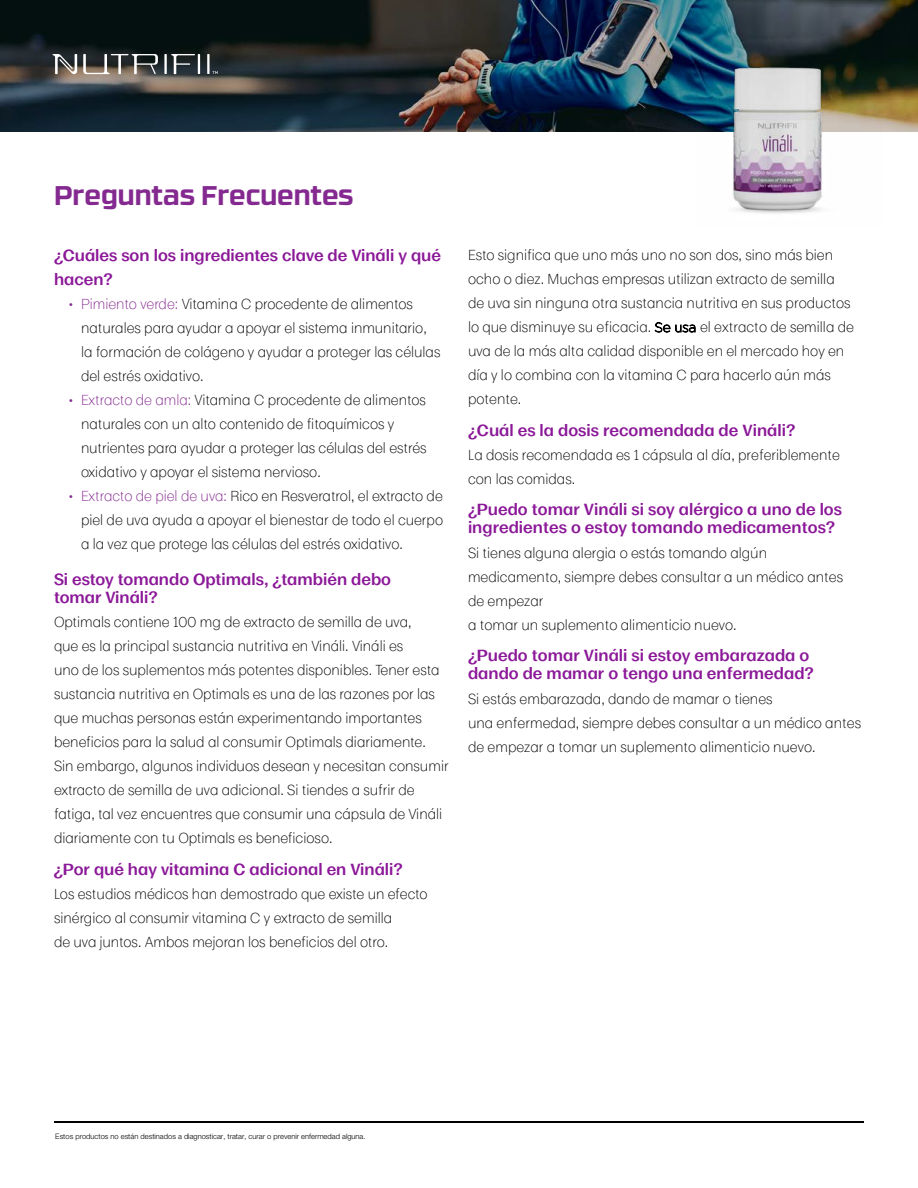
<style>
.page{position:relative;width:918px;height:1188px;background:#fff}
.page>*{position:absolute;margin:0;border:0;box-sizing:border-box;transform-origin:0 0}
.t1{font:700 27px "RB No 3.1";color:#842990}
.t2{font:600 15px/18px "Moriston";color:#8b1898}
.t3{font:300 13.5px/24px "Moriston";color:#000}
.t4{font:300 7.5px "Helvetica Neue LT Std";color:#000}
.s1{color:#842990}
.s2{font-family:"Metropolis";font-weight:100}
</style>
<div class="page">
<hr style="left:54px;top:1121px;width:810px;height:2px;background:#000">
<img style="left:0;top:0;width:918px;height:132px">
<hr style="left:164px;top:54px;width:3px;height:20px;background:#fff">
<hr style="left:198px;top:54px;width:2px;height:20px;background:#fff">
<hr style="left:207px;top:54px;width:3px;height:20px;background:#fff">
<svg style="left:171px;top:54px;width:24px;height:20px"></svg>
<svg style="left:83px;top:54px;width:75px;height:20px"></svg>
<svg style="left:53px;top:54px;width:24px;height:20px"></svg>
<svg style="left:212px;top:71px;width:6px;height:3px"></svg>
<img style="left:696px;top:4px;width:186px;height:210px">
<h1 class="t1" style="left:54px;top:173px;width:301px">Preguntas Frecuentes</h1>
<p class="t2" style="left:54px;top:243px;width:388px;line-height:24px">¿Cuáles son los ingredientes clave de Vináli y qué hacen?</p>
<p class="t3" style="left:81px;top:291px;width:361px;text-indent:-14px"><span class="s1">• Pimiento verde:</span> Vitamina C procedente de alimentos naturales para ayudar a apoyar el sistema inmunitario, la formación de colágeno y ayudar a proteger las células del estrés oxidativo.</p>
<p class="t3" style="left:81px;top:387px;width:347px;text-indent:-14px"><span class="s1">• Extracto de amla:</span> Vitamina C procedente de alimentos naturales con un alto contenido de fitoquímicos y nutrientes para ayudar a proteger las células del estrés oxidativo y apoyar el sistema nervioso.</p>
<p class="t3" style="left:81px;top:483px;width:364px;text-align:justify;text-indent:-14px"><span class="s1">• Extracto de piel de uva:</span> Rico en Resveratrol, el extracto de piel de uva ayuda a apoyar el bienestar de todo el cuerpo a la vez que protege las células del estrés oxidativo.</p>
<p class="t2" style="left:54px;top:570px;width:339px">Si estoy tomando Optimals, ¿también debo tomar Vináli?</p>
<p class="t3" style="left:54px;top:609px;width:396px">Optimals contiene 100 mg de extracto de semilla de uva,<br>que es la principal sustancia nutritiva en Vináli. Vináli es<br>uno de los suplementos más potentes disponibles. Tener esta sustancia nutritiva en Optimals es una de las razones por las que muchas personas están experimentando importantes beneficios para la salud al consumir Optimals diariamente.<br>Sin embargo, algunos individuos desean y necesitan consumir extracto de semilla de uva adicional. Si tiendes a sufrir de fatiga, tal vez encuentres que consumir una cápsula de Vináli diariamente con tu Optimals es beneficioso.</p>
<p class="t2" style="left:54px;top:859px;width:350px">¿Por qué hay vitamina C adicional en Vináli?</p>
<p class="t3" style="left:54px;top:881px;width:375px">Los estudios médicos han demostrado que existe un efecto sinérgico al consumir vitamina C y extracto de semilla<br>de uva juntos. Ambos mejoran los beneficios del otro.</p>
<p class="t3" style="left:468px;top:242px;width:388px">Esto significa que uno más uno no son dos, sino más bien ocho o diez. Muchas empresas utilizan extracto de semilla de uva sin ninguna otra sustancia nutritiva en sus productos lo que disminuye su eficacia. <span class="s2">Se usa</span> el extracto de semilla de uva de la más alta calidad disponible en el mercado hoy en día y lo combina con la vitamina C para hacerlo aún más potente.</p>
<p class="t2" style="left:468px;top:420px;width:329px">¿Cuál es la dosis recomendada de Vináli?</p>
<p class="t3" style="left:468px;top:442px;width:374px">La dosis recomendada es 1 cápsula al día, preferiblemente con las comidas.</p>
<p class="t2" style="left:468px;top:499px;width:376px">¿Puedo tomar Vináli si soy alérgico a uno de los ingredientes o estoy tomando medicamentos?</p>
<p class="t3" style="left:468px;top:540px;width:377px">Si tienes alguna alergia o estás tomando algún medicamento, siempre debes consultar a un médico antes de empezar<br>a tomar un suplemento alimenticio nuevo.</p>
<p class="t2" style="left:468px;top:646px;width:347px">¿Puedo tomar Vináli si estoy embarazada o dando de mamar o tengo una enfermedad?</p>
<p class="t3" style="left:468px;top:686px;width:395px">Si estás embarazada, dando de mamar o tienes<br>una enfermedad, siempre debes consultar a un médico antes de empezar a tomar un suplemento alimenticio nuevo.</p>
<p class="t4" style="left:55px;top:1132px;width:312px">Estos productos no están destinados a diagnosticar, tratar, curar o prevenir enfermedad alguna.</p>
</div>
